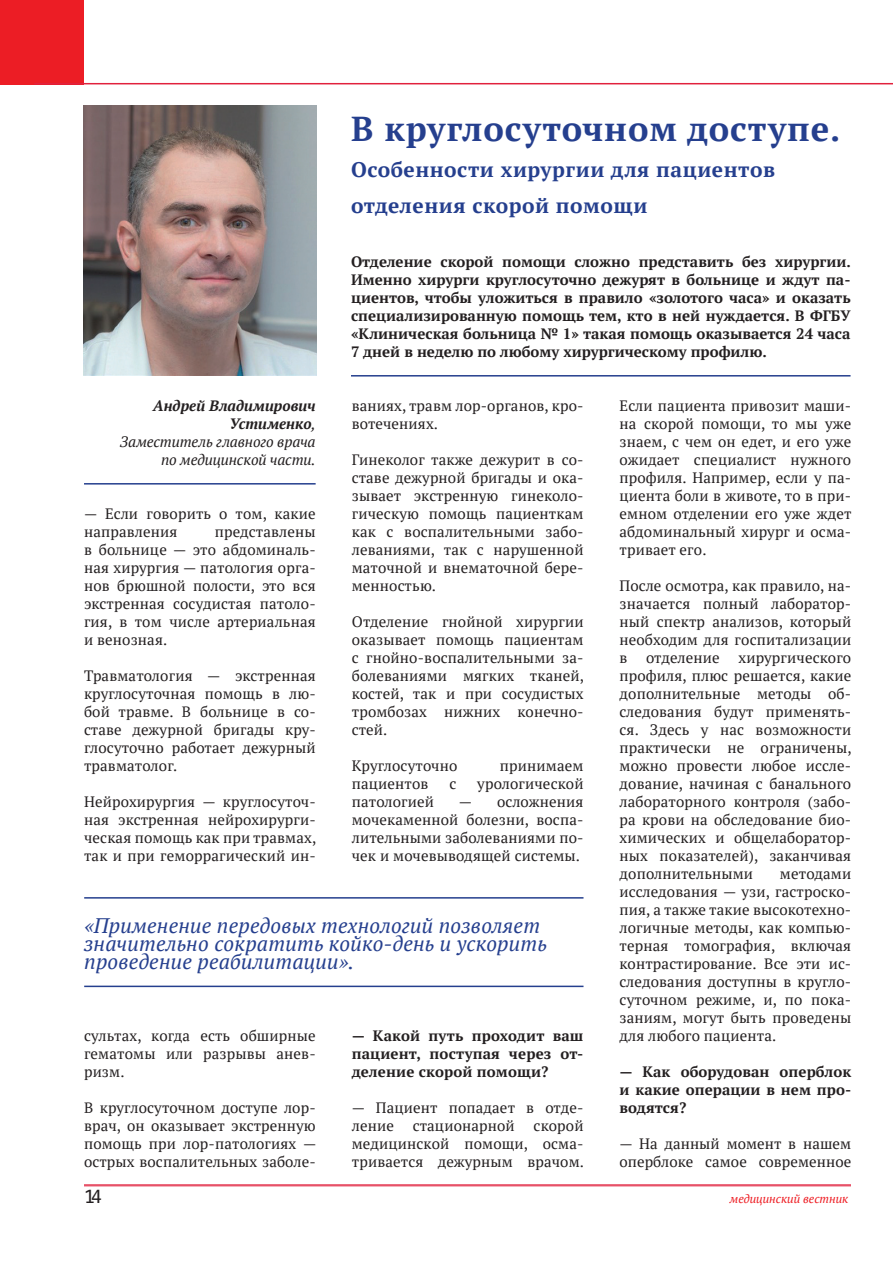
<style>
.page{position:relative;width:893px;height:1263px;background:#fff}
.page>*{position:absolute;margin:0;border:0;box-sizing:border-box;transform-origin:0 0}
.t1{font:700 34.5px "PT Serif";letter-spacing:.025em;color:#253f8e}
.t2{font:italic 21px/18px "PT Serif";letter-spacing:.01em;color:#253f8e}
.t3{font:700 21px/36px "PT Serif";letter-spacing:.025em;color:#253f8e}
.t4{font:18px "Menlo";color:#231f20}
.t5{font:15px/18px "PT Serif";letter-spacing:.01em;color:#231f20;text-align:justify}
.t6{font:700 15px/18px "PT Serif";letter-spacing:.005em;color:#231f20;text-align:justify}
.t7{font:italic 15px/18px "PT Serif";letter-spacing:-.01em;color:#231f20;text-align:right}
.t8{font:italic 12px "PT Serif";color:#ee1d23}
.s1{font-weight:700}
</style>
<div class="page">
<img style="left:84px;top:106px;width:232px;height:270px">
<hr style="left:84px;top:483px;width:232px;height:2px;background:#253f8e">
<hr style="left:351px;top:375px;width:499px;height:2px;background:#253f8e">
<hr style="left:84px;top:897px;width:499px;height:2px;background:#253f8e">
<hr style="left:84px;top:986px;width:499px;height:1px;background:#253f8e">
<div style="left:0;top:0;width:84px;height:85px;background:#ec1d25"></div>
<hr style="left:34px;top:83px;width:859px;height:1px;background:#e1213d">
<hr style="left:84px;top:1184px;width:767px;height:1px;background:#e1213d">
<hr style="left:84px;top:1185px;width:767px;height:1px;background:#e1213d">
<h1 class="t1" style="left:351px;top:106px;width:491px">В круглосуточном доступе.</h1>
<h2 class="t3" style="left:351px;top:151px;width:426px">Особенности хирургии для пациентов отделения скорой помощи</h2>
<p class="t6" style="left:351px;top:252px;width:502px">Отделение скорой помощи сложно представить без хирургии.<br>Именно хирурги круглосуточно дежурят в больнице и ждут па&shy;циентов, чтобы уложиться в правило «золотого часа» и оказать специализированную помощь тем, кто в ней нуждается. В ФГБУ «Клиническая больница № 1» такая помощь оказывается 24 часа 7 дней в неделю по любому хирургическому профилю.</p>
<p class="t7" style="left:120px;top:397px;width:197px"><span class="s1">Андрей Владимирович<br>Устименко</span>,<br>Заместитель главного врача по медицинской части.</p>
<p class="t5" style="left:84px;top:505px;width:233px">— Если говорить о том, какие направления</p>
<p class="t5" style="left:84px;top:523px;width:233px;text-indent:131px">представлены в больнице — это абдоминаль&shy;ная хирургия — патология орга&shy;нов брюшной полости, это вся экстренная сосудистая патоло&shy;гия, в том числе артериальная и венозная.</p>
<p class="t5" style="left:84px;top:667px;width:233px">Травматология — экстренная круглосуточная помощь в лю&shy;бой травме. В больнице в со&shy;ставе дежурной бригады кру&shy;глосуточно работает дежурный травматолог.</p>
<p class="t5" style="left:84px;top:793px;width:234px">Нейрохирургия — круглосуточ&shy;ная экстренная нейрохирурги&shy;ческая помощь как при травмах, так и при геморрагический ин-</p>
<p class="t5" style="left:352px;top:397px;width:233px">ваниях, травм лор-органов, кро&shy;вотечениях.</p>
<p class="t5" style="left:352px;top:451px;width:233px">Гинеколог также дежурит в со&shy;ставе дежурной бригады и ока&shy;зывает экстренную гинеколо&shy;гическую помощь пациенткам как с воспалительными забо&shy;леваниями, так с нарушенной маточной и внематочной бере&shy;менностью.</p>
<p class="t5" style="left:352px;top:613px;width:234px">Отделение гнойной хирургии оказывает помощь пациентам с гнойно-воспалительными за&shy;болеваниями мягких тканей, костей, так и при сосудистых тромбозах нижних конечно&shy;стей.</p>
<p class="t5" style="left:352px;top:757px;width:107px">Круглосуточно</p>
<p class="t5" style="left:500px;top:757px;width:85px">принимаем</p>
<p class="t5" style="left:352px;top:775px;width:78px">пациентов</p>
<p class="t5" style="left:449px;top:775px;width:8px">с</p>
<p class="t5" style="left:477px;top:775px;width:108px">урологической</p>
<p class="t5" style="left:352px;top:793px;width:84px">патологией</p>
<p class="t5" style="left:352px;top:793px;width:233px;text-indent:107px">— осложнения мочекаменной болезни, воспа&shy;лительными заболеваниями по&shy;чек и мочевыводящей системы.</p>
<h2 class="t2" style="left:84px;top:916px;width:464px">«Применение передовых технологий позволяет значительно сократить койко-день и ускорить проведение реабилитации».</h2>
<p class="t5" style="left:84px;top:1027px;width:233px">сультах, когда есть обширные гематомы или разрывы анев&shy;ризм.</p>
<p class="t5" style="left:84px;top:1099px;width:234px">В круглосуточном доступе лор&shy;врач, он оказывает экстренную помощь при лор-патологиях — острых воспалительных заболе-</p>
<p class="t4" style="left:84px;top:1184px;width:19px">14</p>
<p class="t6" style="left:352px;top:1026px;width:233px">— Какой путь проходит ваш пациент, поступая через от&shy;деление скорой помощи?</p>
<p class="t5" style="left:352px;top:1099px;width:233px">— Пациент попадает в отде&shy;ление</p>
<p class="t5" style="left:352px;top:1117px;width:234px;text-indent:182px">скорой медицинской помощи, осма&shy;тривается дежурным врачом.</p>
<p class="t5" style="left:413px;top:1117px;width:104px">стационарной</p>
<p class="t5" style="left:619px;top:397px;width:234px">Если пациента привозит маши&shy;на скорой помощи, то мы уже знаем, с чем он едет, и его уже ожидает специалист нужного профиля. Например, если у па&shy;циента боли в животе, то в при&shy;емном отделении его уже ждет абдоминальный хирург и осма&shy;тривает его.</p>
<p class="t5" style="left:619px;top:577px;width:234px">После осмотра, как правило, на&shy;значается полный лаборатор&shy;ный спектр анализов, который необходим для госпитализации в отделение хирургического профиля, плюс решается, какие дополнительные методы об&shy;следования будут применять&shy;ся. Здесь у нас возможности практически не ограничены, можно провести любое иссле&shy;дование, начиная с банального лабораторного контроля (забо&shy;ра крови на обследование био&shy;химических и общелаборатор&shy;ных показателей), заканчивая дополнительными</p>
<p class="t5" style="left:619px;top:865px;width:233px;text-indent:160px">методами исследования — узи, гастроско&shy;пия, а также такие высокотехно&shy;логичные методы, как компью&shy;терная томография, включая контрастирование. Все эти ис&shy;следования доступны в кругло&shy;суточном режиме, и, по пока&shy;заниям, могут быть проведены для любого пациента.</p>
<p class="t6" style="left:619px;top:1062px;width:233px">— Как оборудован оперблок и какие операции в нем про&shy;водятся?</p>
<p class="t5" style="left:619px;top:1135px;width:233px">— На данный момент в нашем оперблоке самое современное</p>
<p class="t8" style="left:730px;top:1191px;width:120px">медицинский вестник</p>
</div>
